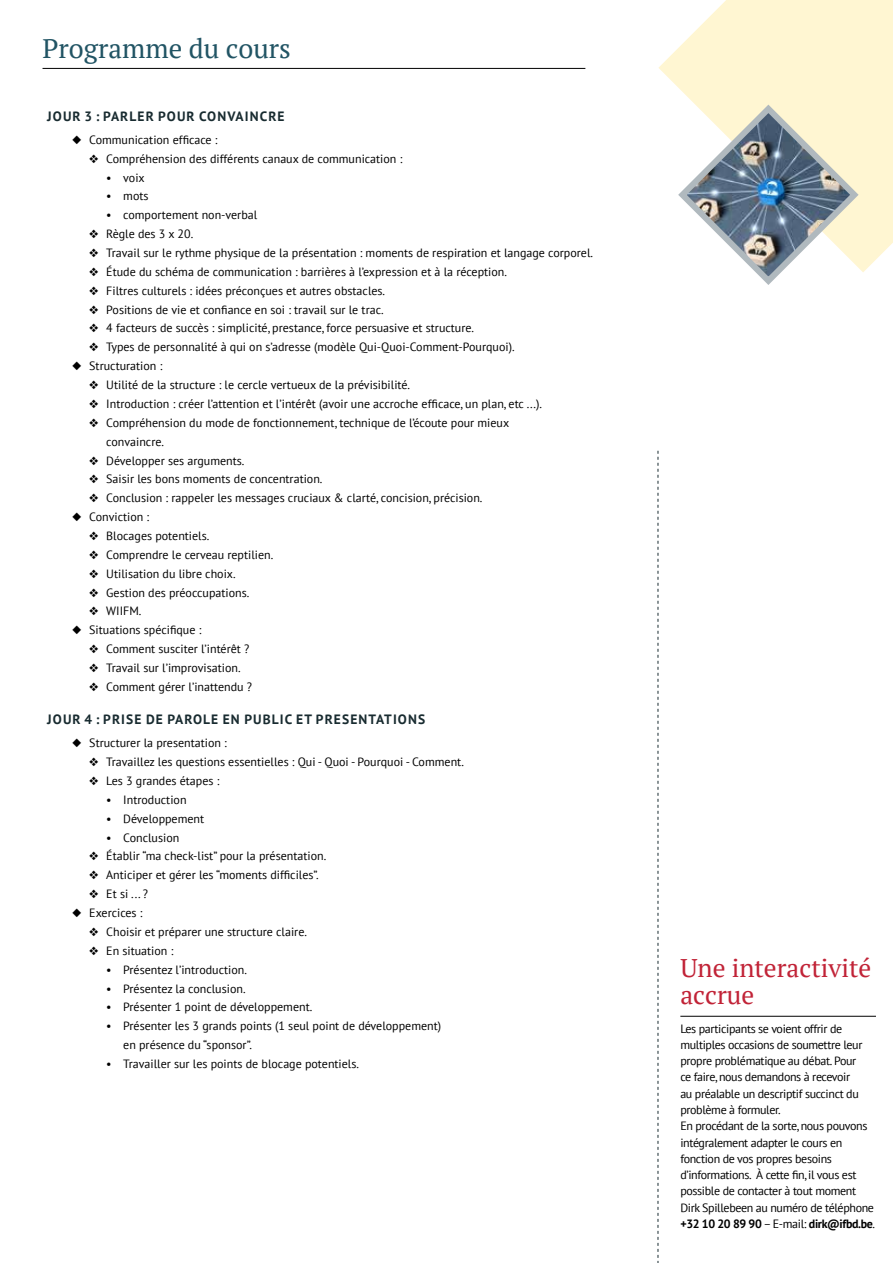
<style>
.page{position:relative;width:893px;height:1263px;background:#fff}
.page>*{position:absolute;margin:0;border:0;box-sizing:border-box;transform-origin:0 0}
.t1{font:27px "PT Serif";color:#215464}
.t2{font:25.5px/27px "PT Serif";color:#c12337}
.t3{font:700 13.5px "PT Sans";letter-spacing:.08em;color:#182b30}
.t4{font:12px/18.9px "PT Sans";color:#000}
.t5{font:12px/16.2px "PT Sans";letter-spacing:-.03em;color:#000}
.s1{font-weight:700}
</style>
<div class="page">
<svg style="left:658px;top:0;width:235px;height:272px;fill:#fff6d2"></svg>
<hr style="left:680px;top:1016px;width:196px;height:1px;background:#000">
<hr style="left:43px;top:68px;width:542px;height:1px;background:#000">
<svg style="left:658px;top:451px;width:1px;height:812px"></svg>
<svg style="left:674px;top:100px;width:189px;height:185px"></svg>
<h1 class="t1" style="left:43px;top:31px;width:250px">Programme du cours</h1>
<p class="t3" style="left:47px;top:107px;width:239px">JOUR 3 : PARLER POUR CONVAINCRE</p>
<p class="t4" style="left:72px;top:130px;width:147px">◆ Communication efficace :</p>
<p class="t4" style="left:89px;top:149px;width:315px">❖ Compréhension des différents canaux de communication :</p>
<p class="t4" style="left:106px;top:168px;width:40px">• voix</p>
<p class="t4" style="left:106px;top:186px;width:44px">• mots</p>
<p class="t4" style="left:106px;top:205px;width:153px">• comportement non-verbal</p>
<p class="t4" style="left:89px;top:224px;width:106px">❖ Règle des 3 x 20.</p>
<p class="t4" style="left:89px;top:243px;width:505px">❖ Travail sur le rythme physique de la présentation : moments de respiration et langage corporel.</p>
<p class="t4" style="left:89px;top:262px;width:419px">❖ Étude du schéma de communication : barrières à l’expression et à la réception.</p>
<p class="t4" style="left:89px;top:281px;width:297px">❖ Filtres culturels : idées préconçues et autres obstacles.</p>
<p class="t4" style="left:89px;top:300px;width:296px">❖ Positions de vie et confiance en soi : travail sur le trac.</p>
<p class="t4" style="left:89px;top:318px;width:386px">❖ 4 facteurs de succès : simplicité, prestance, force persuasive et structure.</p>
<p class="t4" style="left:89px;top:337px;width:427px">❖ Types de personnalité à qui on s’adresse (modèle Qui-Quoi-Comment-Pourquoi).</p>
<p class="t4" style="left:72px;top:356px;width:92px">◆ Structuration :</p>
<p class="t4" style="left:89px;top:375px;width:322px">❖ Utilité de la structure : le cercle vertueux de la prévisibilité.</p>
<p class="t4" style="left:89px;top:394px;width:454px">❖ Introduction : créer l’attention et l’intérêt (avoir une accroche efficace, un plan, etc ...).</p>
<p class="t4" style="left:106px;top:413px;width:404px;text-indent:-17px">❖ Compréhension du mode de fonctionnement, technique de l’écoute pour mieux convaincre.</p>
<p class="t4" style="left:89px;top:451px;width:157px">❖ Développer ses arguments.</p>
<p class="t4" style="left:89px;top:469px;width:235px">❖ Saisir les bons moments de concentration.</p>
<p class="t4" style="left:89px;top:488px;width:395px">❖ Conclusion : rappeler les messages cruciaux &amp; clarté, concision, précision.</p>
<p class="t4" style="left:72px;top:507px;width:78px">◆ Conviction :</p>
<p class="t4" style="left:89px;top:526px;width:122px">❖ Blocages potentiels.</p>
<p class="t4" style="left:89px;top:545px;width:186px">❖ Comprendre le cerveau reptilien.</p>
<p class="t4" style="left:89px;top:564px;width:148px">❖ Utilisation du libre choix.</p>
<p class="t4" style="left:89px;top:583px;width:162px">❖ Gestion des préoccupations.</p>
<p class="t4" style="left:89px;top:601px;width:54px">❖ WIIFM.</p>
<p class="t4" style="left:72px;top:620px;width:131px">◆ Situations spécifique :</p>
<p class="t4" style="left:89px;top:639px;width:162px">❖ Comment susciter l’intérêt ?</p>
<p class="t4" style="left:89px;top:658px;width:153px">❖ Travail sur l’improvisation.</p>
<p class="t4" style="left:89px;top:677px;width:164px">❖ Comment gérer l’inattendu ?</p>
<p class="t3" style="left:47px;top:710px;width:379px">JOUR 4 : PRISE DE PAROLE EN PUBLIC ET PRESENTATIONS</p>
<p class="t4" style="left:72px;top:733px;width:156px">◆ Structurer la presentation :</p>
<p class="t4" style="left:89px;top:752px;width:376px">❖ Travaillez les questions essentielles : Qui - Quoi - Pourquoi - Comment.</p>
<p class="t4" style="left:89px;top:771px;width:132px">❖ Les 3 grandes étapes :</p>
<p class="t4" style="left:106px;top:790px;width:82px">• Introduction</p>
<p class="t4" style="left:106px;top:809px;width:99px">• Développement</p>
<p class="t4" style="left:106px;top:828px;width:75px">• Conclusion</p>
<p class="t4" style="left:89px;top:846px;width:238px">❖ Établir “ma check-list” pour la présentation.</p>
<p class="t4" style="left:89px;top:865px;width:231px">❖ Anticiper et gérer les “moments difficiles”.</p>
<p class="t4" style="left:89px;top:884px;width:60px">❖ Et si ... ?</p>
<p class="t4" style="left:72px;top:903px;width:72px">◆ Exercices :</p>
<p class="t4" style="left:89px;top:922px;width:219px">❖ Choisir et préparer une structure claire.</p>
<p class="t4" style="left:89px;top:941px;width:86px">❖ En situation :</p>
<p class="t4" style="left:106px;top:960px;width:142px">• Présentez l’introduction.</p>
<p class="t4" style="left:106px;top:978px;width:141px">• Présentez la conclusion.</p>
<p class="t4" style="left:106px;top:997px;width:208px">• Présenter 1 point de développement.</p>
<p class="t4" style="left:123px;top:1016px;width:319px;text-indent:-17px">• Présenter les 3 grands points (1 seul point de développement) en présence du “sponsor”.</p>
<p class="t4" style="left:106px;top:1054px;width:254px">• Travailler sur les points de blocage potentiels.</p>
<h2 class="t2" style="left:680px;top:954px;width:192px">Une interactivité accrue</h2>
<p class="t5" style="left:680px;top:1020px;width:196px">Les participants se voient offrir de multiples occasions de soumettre leur propre problématique au débat. Pour<br>ce faire, nous demandons à recevoir<br>au préalable un descriptif succinct du problème à formuler.<br>En procédant de la sorte, nous pouvons intégralement adapter le cours en fonction de vos propres besoins d’informations. À cette fin, il vous est possible de contacter à tout moment Dirk Spillebeen au numéro de téléphone <span class="s1">+32 10 20 89 90</span> – E-mail: <span class="s1">dirk@ifbd.be</span>.</p>
</div>
